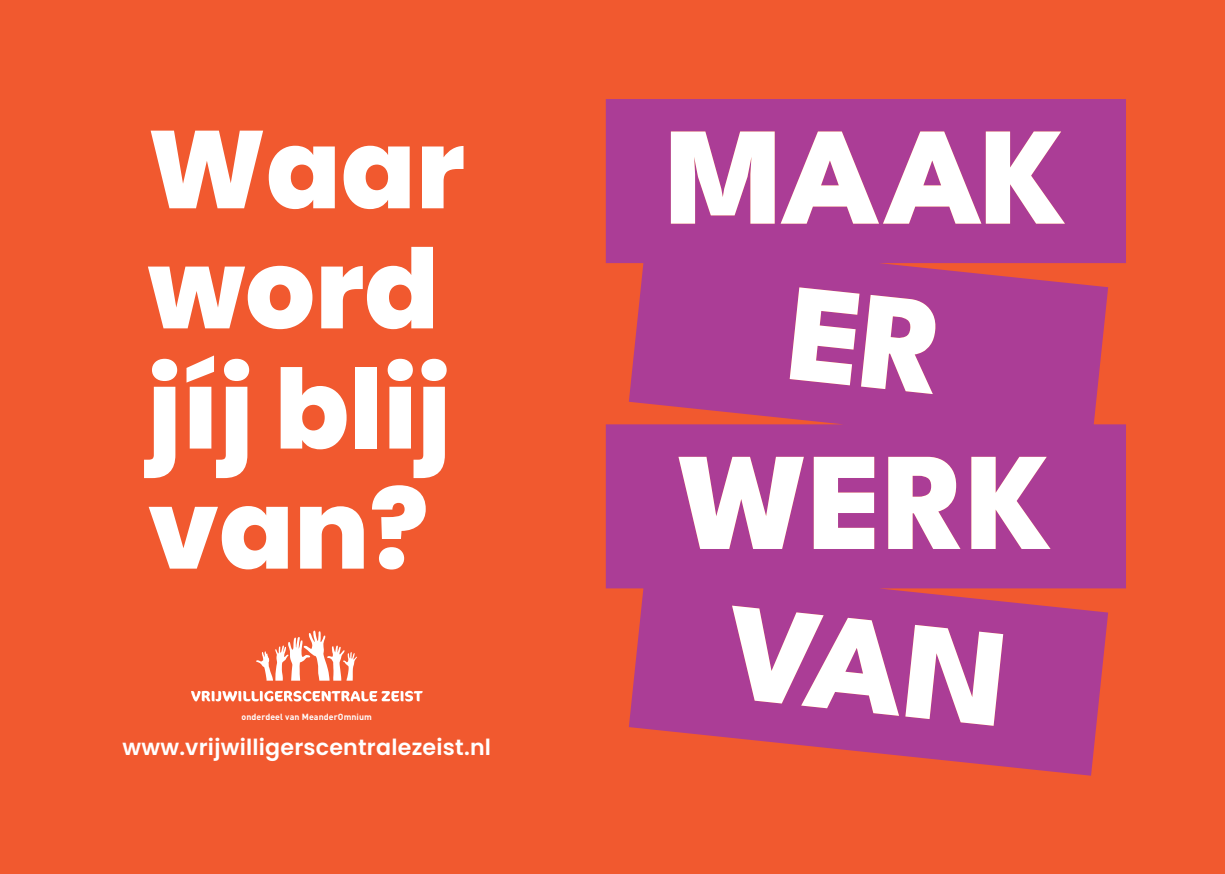
<style>
.page{position:relative;width:1225px;height:874px;background:#fff}
.page>*{position:absolute;margin:0;border:0;box-sizing:border-box;transform-origin:0 0}
.t1{font:800 110px/120px "Poppins";color:#fff}
.t2{font:600 22.2px "Poppins";letter-spacing:.01em;color:#fff}
.t3{font:700 8.8px "DINOT";letter-spacing:.01em;color:#fff}
</style>
<div class="page">
<div style="left:0;top:0;width:1225px;height:873px;background:#f1592f"></div>
<svg style="left:606px;top:99px;width:520px;height:676px;fill:#ab3d96"></svg>
<svg style="left:671px;top:131px;width:103px;height:92px;background:#eacfe4"></svg>
<svg style="left:780px;top:131px;width:285px;height:92px;background:#d8a4cd"></svg>
<svg style="left:789px;top:287px;width:146px;height:107px;background:#deb3d4"></svg>
<svg style="left:678px;top:456px;width:126px;height:92px;background:#e0b8d7"></svg>
<svg style="left:813px;top:456px;width:61px;height:92px;background:#edd6e8"></svg>
<svg style="left:888px;top:456px;width:72px;height:92px;background:#eacee3"></svg>
<svg style="left:971px;top:456px;width:79px;height:92px;background:#e1b9d8"></svg>
<svg style="left:732px;top:605px;width:167px;height:110px;background:#d49dc9"></svg>
<svg style="left:905px;top:624px;width:98px;height:101px;background:#dfb4d5"></svg>
<svg style="left:256px;top:630px;width:101px;height:50px"></svg>
<svg style="left:191px;top:690px;width:231px;height:11px"></svg>
<h1 class="t1" style="left:148px;top:110px;width:319px">Waar word jíj blij van?</h1>
<p class="t3" style="left:242px;top:710px;width:132px">onderdeel van MeanderOmnium</p>
<p class="t2" style="left:123px;top:734px;width:370px">www.vrijwilligerscentralezeist.nl</p>
</div>
